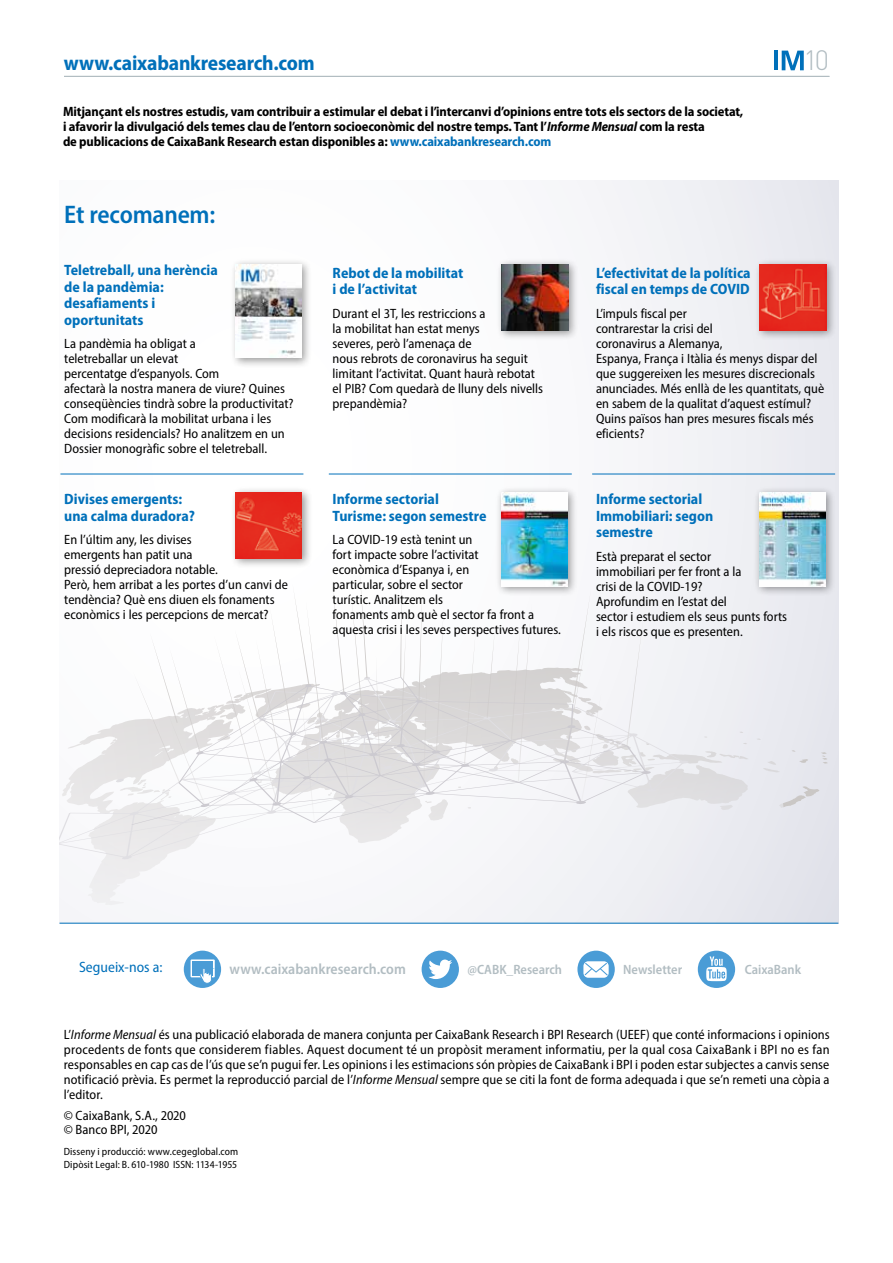
<style>
.page{position:relative;width:893px;height:1263px;background:#fff}
.page>*{position:absolute;margin:0;border:0;box-sizing:border-box;transform-origin:0 0}
.t1{font:300 27.6px "DIN Pro";color:#b2bdc2}
.t2{font:600 semi-condensed 25.5px "Myriad Pro";letter-spacing:-.01em;color:#0070ba}
.t3{font:700 semi-condensed 21px "Myriad Pro";letter-spacing:-.01em;color:#0070ba}
.t4{font:700 semi-condensed 15px/16.5px "Myriad Pro";color:#0070ba}
.t5{font:600 semi-condensed 15px "Myriad Pro";color:#b2bdc2}
.t6{font:semi-condensed 15px "Myriad Pro";color:#0070ba}
.t7{font:semi-condensed 13.5px/15px "Myriad Pro";color:#000}
.t8{font:700 semi-condensed 13.5px/15px "Myriad Pro";letter-spacing:-.01em;color:#000}
.t9{font:600 semi-condensed 13.5px "Myriad Pro";color:#b2bdc2}
.t10{font:semi-condensed 10.5px/12.8px "Myriad Pro";letter-spacing:.01em;color:#000}
.s1{font-style:italic}
.s2{color:#0070ba}
</style>
<div class="page">
<svg style="left:782px;top:51px;width:22px;height:19px"></svg>
<hr style="left:774px;top:51px;width:4px;height:19px;background:#0070ba">
<hr style="left:64px;top:76px;width:765px;height:1px;background:#b2bdc2">
<div style="left:60px;top:181px;width:778px;height:742px;background:linear-gradient(to right,#fff,#ecedf2)"></div>
<svg style="left:60px;top:570px;width:629px;height:289px"></svg>
<hr style="left:60px;top:923px;width:778px;height:1px;background:#0070ba">
<div style="left:577px;top:951px;width:38px;height:37px;background:#4a9cd6;border-radius:50%"></div>
<svg style="left:583px;top:961px;width:26px;height:17px"></svg>
<div style="left:184px;top:951px;width:37px;height:37px;background:#4a9cd6;border-radius:50%"></div>
<div style="left:191px;top:959px;width:24px;height:18px;background:#fff"></div>
<div style="left:192px;top:961px;width:21px;height:15px;background:#4a9cd6"></div>
<svg style="left:199px;top:968px;width:15px;height:16px"></svg>
<div style="left:698px;top:951px;width:37px;height:37px;background:#4a9cd6;border-radius:50%"></div>
<svg style="left:706px;top:956px;width:21px;height:25px"></svg>
<div style="left:422px;top:951px;width:37px;height:37px;background:#4a9cd6;border-radius:50%"></div>
<svg style="left:428px;top:959px;width:24px;height:20px"></svg>
<div style="left:496px;top:259px;width:82px;height:82px;background:#000;opacity:.4"></div>
<img style="left:502px;top:264px;width:66px;height:67px">
<div style="left:230px;top:486px;width:82px;height:83px;background:#000;opacity:.4"></div>
<img style="left:236px;top:492px;width:66px;height:66px">
<div style="left:753px;top:487px;width:83px;height:110px;background:#000;opacity:.4"></div>
<img style="left:759px;top:492px;width:66px;height:94px">
<hr style="left:60px;top:474px;width:243px;height:1px;background:#0070ba">
<hr style="left:329px;top:474px;width:243px;height:1px;background:#0070ba">
<hr style="left:592px;top:474px;width:243px;height:1px;background:#0070ba">
<div style="left:496px;top:487px;width:82px;height:110px;background:#000;opacity:.4"></div>
<img style="left:502px;top:492px;width:65px;height:94px">
<div style="left:230px;top:259px;width:83px;height:110px;background:#000;opacity:.4"></div>
<img style="left:236px;top:264px;width:66px;height:94px">
<div style="left:754px;top:259px;width:82px;height:82px;background:#000;opacity:.4"></div>
<img style="left:760px;top:264px;width:66px;height:67px">
<h3 class="t3" style="left:64px;top:51px;width:252px">www.caixabankresearch.com</h3>
<h1 class="t1" style="left:803px;top:39px;width:27px">10</h1>
<p class="t8" style="left:63px;top:105px;width:682px">Mitjançant els nostres estudis, vam contribuir a estimular el debat i l’intercanvi d’opinions entre tots els sectors de la societat, i afavorir la divulgació dels temes clau de l’entorn socioeconòmic del nostre temps. Tant l’<span class="s1">Informe Mensual</span> com la resta<br>de publicacions de CaixaBank Research estan disponibles a: <span class="s2">www.caixabankresearch.com</span></p>
<h2 class="t2" style="left:64px;top:199px;width:153px">Et recomanem:</h2>
<p class="t4" style="left:64px;top:262px;width:155px">Teletreball, una herència de la pandèmia: desafiaments i oportunitats</p>
<p class="t7" style="left:64px;top:336px;width:231px">La pandèmia ha obligat a<br>teletreballar un elevat<br>percentatge d’espanyols. Com<br>afectarà la nostra manera de viure? Quines conseqüències tindrà sobre la productivitat?<br>Com modificarà la mobilitat urbana i les decisions residencials? Ho analitzem en un Dossier monogràfic sobre el teletreball.</p>
<p class="t4" style="left:64px;top:491px;width:132px">Divises emergents: una calma duradora?</p>
<p class="t7" style="left:64px;top:532px;width:225px">En l’últim any, les divises<br>emergents han patit una<br>pressió depreciadora notable.<br>Però, hem arribat a les portes d’un canvi de tendència? Què ens diuen els fonaments econòmics i les percepcions de mercat?</p>
<p class="t4" style="left:333px;top:264px;width:132px">Rebot de la mobilitat i de l’activitat</p>
<p class="t7" style="left:333px;top:305px;width:212px">Durant el 3T, les restriccions a<br>la mobilitat han estat menys<br>severes, però l’amenaça de<br>nous rebrots de coronavirus ha seguit limitant l’activitat. Quant haurà rebotat el PIB? Com quedarà de lluny dels nivells prepandèmia?</p>
<p class="t4" style="left:333px;top:491px;width:155px">Informe sectorial<br>Turisme: segon semestre</p>
<p class="t7" style="left:333px;top:532px;width:230px">La COVID-19 està tenint un<br>fort impacte sobre l’activitat<br>econòmica d’Espanya i, en<br>particular, sobre el sector<br>turístic. Analitzem els<br>fonaments amb què el sector fa front a aquesta crisi i les seves perspectives futures.</p>
<p class="t4" style="left:596px;top:264px;width:156px">L’efectivitat de la política fiscal en temps de COVID</p>
<p class="t7" style="left:596px;top:305px;width:230px">L’impuls fiscal per<br>contrarestar la crisi del<br>coronavirus a Alemanya,<br>Espanya, França i Itàlia és menys dispar del que suggereixen les mesures discrecionals anunciades. Més enllà de les quantitats, què en sabem de la qualitat d’aquest estímul?<br>Quins països han pres mesures fiscals més eficients?</p>
<p class="t4" style="left:596px;top:491px;width:119px">Informe sectorial<br>Immobiliari: segon semestre</p>
<p class="t7" style="left:596px;top:548px;width:193px">Està preparat el sector<br>immobiliari per fer front a la<br>crisi de la COVID-19?<br>Aprofundim en l’estat del<br>sector i estudiem els seus punts forts i els riscos que es presenten.</p>
<p class="t6" style="left:79px;top:958px;width:85px">Segueix-nos a:</p>
<p class="t5" style="left:230px;top:960px;width:178px">www.caixabankresearch.com</p>
<p class="t9" style="left:467px;top:961px;width:96px">@CABK_Research</p>
<p class="t9" style="left:623px;top:961px;width:60px">Newsletter</p>
<p class="t9" style="left:745px;top:961px;width:58px">CaixaBank</p>
<p class="t7" style="left:64px;top:1027px;width:767px;text-align:justify">L’<span class="s1">Informe Mensual</span> és una publicació elaborada de manera conjunta per CaixaBank Research i BPI Research (UEEF) que conté informacions i opinions procedents de fonts que considerem fiables. Aquest document té un propòsit merament informatiu, per la qual cosa CaixaBank i BPI no es fan responsables en cap cas de l’ús que se’n pugui fer. Les opinions i les estimacions són pròpies de CaixaBank i BPI i poden estar subjectes a canvis sense notificació prèvia. Es permet la reproducció parcial de l’<span class="s1">Informe Mensual</span> sempre que se citi la font de forma adequada i que se’n remeti una còpia a l’editor.</p>
<p class="t7" style="left:64px;top:1108px;width:124px;line-height:14.2px">© CaixaBank, S.A., 2020 © Banco BPI, 2020</p>
<p class="t10" style="left:64px;top:1145px;width:176px">Disseny i producció: www.cegeglobal.com<br>Dipòsit Legal: B. 610-1980 ISSN: 1134-1955</p>
</div>
